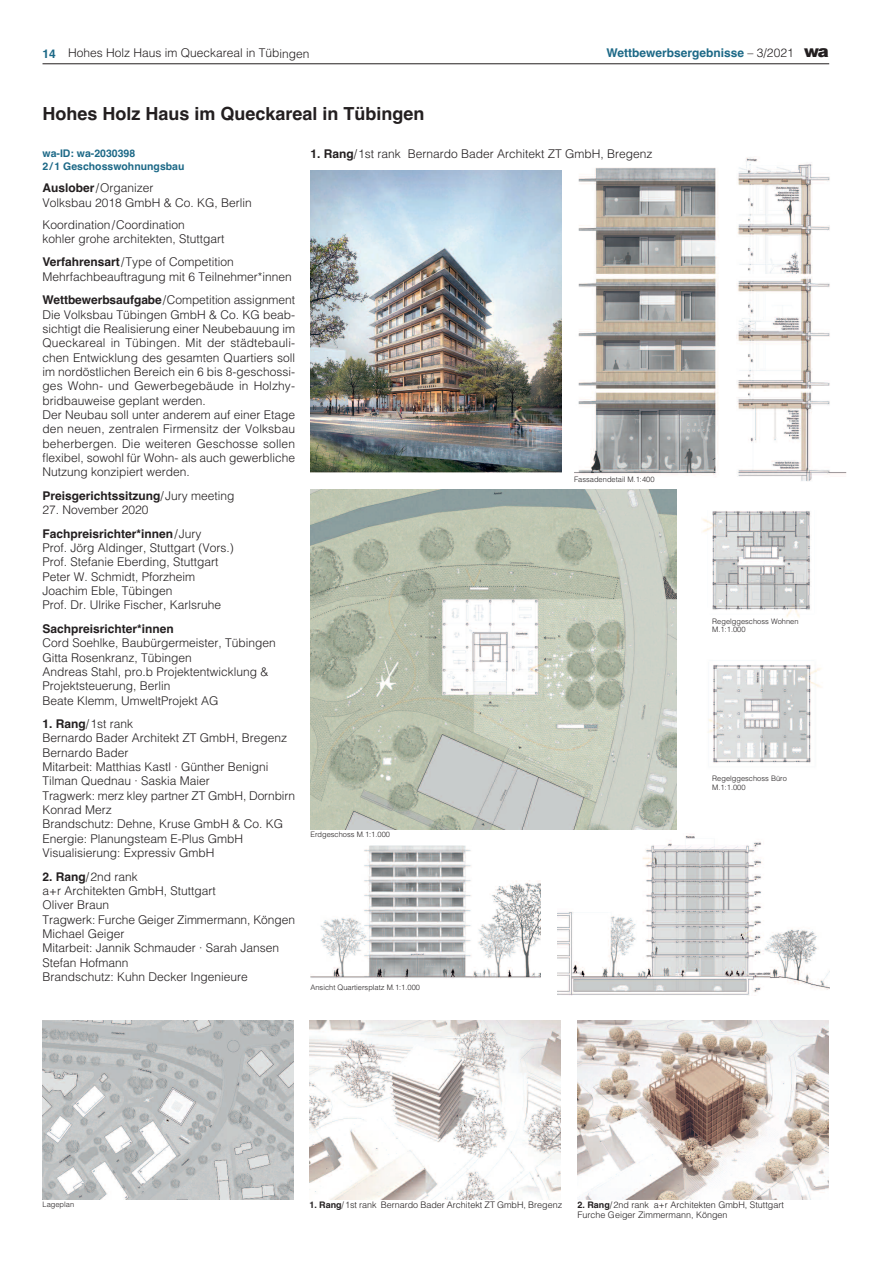
<style>
.page{position:relative;width:893px;height:1263px;background:#fff}
.page>*{position:absolute;margin:0;border:0;box-sizing:border-box;transform-origin:0 0}
.t1{font:700 18px "Helvetica";color:#231f20}
.t2{font:300 12px/14.4px "Helvetica";color:#231f20}
.t3{font:700 12px/23.4px "Helvetica";color:#231f20}
.t4{font:700 12px "Helvetica";color:#1d6987}
.t5{font:700 10.5px/13.6px "Helvetica";color:#1d6987}
.t6{font:300 9px/9.8px "Helvetica";color:#231f20}
.t7{font:300 7.5px/8.2px "Helvetica";color:#231f20}
.s1{font-weight:700;color:#1d6987}
.s2{font-weight:300;color:#231f20}
.s3{font-weight:900;font-size:16.5px;color:#231f20}
.s4{font-weight:700}
.s5{font-weight:300}
</style>
<div class="page">
<hr style="left:43px;top:64px;width:786px;height:1px;background:#231f20">
<img style="left:310px;top:1020px;width:250px;height:179px">
<img style="left:577px;top:1020px;width:251px;height:179px">
<img style="left:310px;top:170px;width:251px;height:302px">
<img style="left:310px;top:489px;width:366px;height:340px">
<img style="left:708px;top:665px;width:113px;height:98px">
<img style="left:702px;top:511px;width:109px;height:107px">
<img style="left:43px;top:1020px;width:250px;height:179px">
<img style="left:557px;top:834px;width:272px;height:161px">
<img style="left:310px;top:845px;width:230px;height:134px">
<img style="left:574px;top:157px;width:272px;height:324px">
<p class="t2" style="left:43px;top:45px;width:268px"><span class="s1">14</span> Hohes Holz Haus im Queckareal in Tübingen</p>
<p class="t4" style="left:606px;top:46px;width:224px">Wettbewerbsergebnisse <span class="s2">– 3/2021</span> <span class="s3">wa</span></p>
<h1 class="t1" style="left:43px;top:103px;width:384px">Hohes Holz Haus im Queckareal in Tübingen</h1>
<p class="t5" style="left:43px;top:146px;width:144px">wa-ID: wa-2030398<br>2 / 1 Geschosswohnungsbau</p>
<p class="t2" style="left:43px;top:180px;width:211px"><span class="s4">Auslober</span>/Organizer<br>Volksbau 2018 GmbH &amp; Co. KG, Berlin</p>
<p class="t2" style="left:43px;top:216px;width:184px">Koordination/Coordination<br>kohler grohe architekten, Stuttgart</p>
<p class="t2" style="left:43px;top:254px;width:251px"><span class="s4">Verfahrensart</span>/Type of Competition<br>Mehrfachbeauftragung mit 6 Teilnehmer*innen</p>
<p class="t2" style="left:43px;top:292px;width:254px"><span class="s4">Wettbewerbsaufgabe</span>/Competition assignment Die Volksbau Tübingen GmbH &amp; Co. KG beab&shy;sichtigt die Realisierung einer Neubebauung im Queckareal in Tübingen. Mit der städtebauli&shy;chen Entwicklung des gesamten Quartiers soll im nordöstlichen Bereich ein 6 bis 8-geschossi&shy;ges Wohn- und Gewerbegebäude in Holzhy&shy;bridbauweise geplant werden.<br>Der Neubau soll unter anderem auf einer Etage den neuen, zentralen Firmensitz der Volksbau beherbergen. Die weiteren Geschosse sollen flexibel, sowohl für Wohn- als auch gewerbliche Nutzung konzipiert werden.</p>
<p class="t3" style="left:43px;top:484px;width:193px">Preisgerichtssitzung<span class="s5">/Jury meeting</span></p>
<p class="t3" style="left:43px;top:498px;width:161px"><span class="s5">27. November 2020<br></span>Fachpreisrichter*innen<span class="s5">/Jury</span></p>
<p class="t2" style="left:43px;top:540px;width:193px">Prof. Jörg Aldinger, Stuttgart (Vors.)<br>Prof. Stefanie Eberding, Stuttgart Peter W. Schmidt, Pforzheim Joachim Eble, Tübingen<br>Prof. Dr. Ulrike Fischer, Karlsruhe</p>
<p class="t3" style="left:43px;top:617px;width:133px">Sachpreisrichter*innen</p>
<p class="t2" style="left:43px;top:635px;width:235px">Cord Soehlke, Baubürgermeister, Tübingen Gitta Rosenkranz, Tübingen<br>Andreas Stahl, pro.b Projektentwicklung &amp; Projektsteuerung, Berlin<br>Beate Klemm, UmweltProjekt AG</p>
<p class="t2" style="left:43px;top:716px;width:254px"><span class="s4">1. Rang</span>/1st rank<br>Bernardo Bader Architekt ZT GmbH, Bregenz<br>Bernardo Bader<br>Mitarbeit: Matthias Kastl · Günther Benigni<br>Tilman Quednau · Saskia Maier<br>Tragwerk: merz kley partner ZT GmbH, Dornbirn<br>Konrad Merz<br>Brandschutz: Dehne, Kruse GmbH &amp; Co. KG<br>Energie: Planungsteam E-Plus GmbH<br>Visualisierung: Expressiv GmbH</p>
<p class="t2" style="left:43px;top:868px;width:254px"><span class="s4">2. Rang</span>/2nd rank<br>a+r Architekten GmbH, Stuttgart<br>Oliver Braun<br>Tragwerk: Furche Geiger Zimmermann, Köngen<br>Michael Geiger<br>Mitarbeit: Jannik Schmauder · Sarah Jansen<br>Stefan Hofmann<br>Brandschutz: Kuhn Decker Ingenieure</p>
<p class="t2" style="left:310px;top:146px;width:343px"><span class="s4">1. Rang</span>/1st rank Bernardo Bader Architekt ZT GmbH, Bregenz</p>
<p class="t7" style="left:310px;top:829px;width:81px">Erdgeschoss M.1:1.000</p>
<p class="t7" style="left:310px;top:982px;width:111px">Ansicht Quartiersplatz M.1:1.000</p>
<p class="t7" style="left:574px;top:474px;width:82px">Fassadendetail M.1:400</p>
<p class="t7" style="left:712px;top:617px;width:88px">Regelggeschoss Wohnen<br>M.1:1.000</p>
<p class="t7" style="left:712px;top:774px;width:76px">Regelggeschoss Büro<br>M.1:1.000</p>
<p class="t7" style="left:43px;top:1199px;width:33px">Lageplan</p>
<p class="t6" style="left:310px;top:1199px;width:254px"><span class="s4">1. Rang</span>/1st rank Bernardo Bader Architekt ZT GmbH, Bregenz</p>
<p class="t6" style="left:577px;top:1199px;width:208px"><span class="s4">2. Rang</span>/2nd rank a+r Architekten GmbH, Stuttgart<br>Furche Geiger Zimmermann, Köngen</p>
</div>
